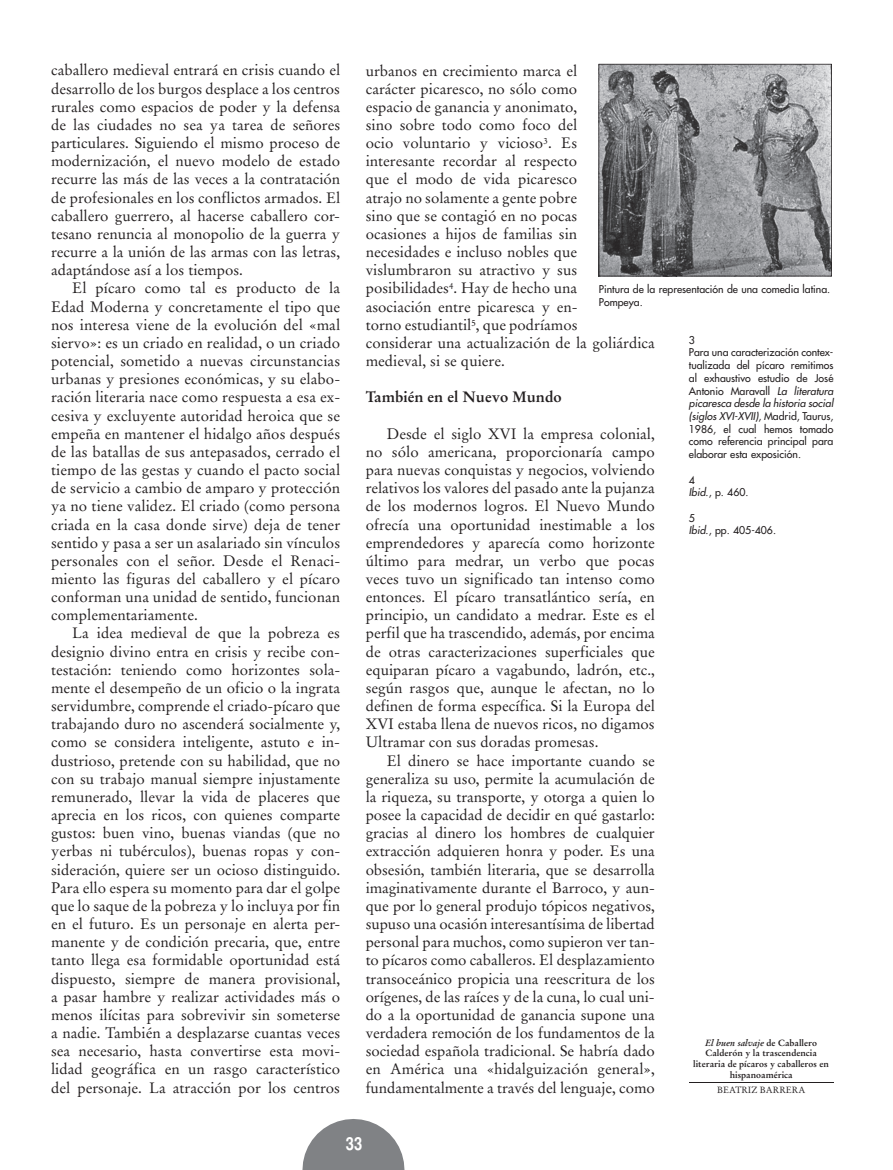
<style>
.page{position:relative;width:893px;height:1170px;background:#fff}
.page>*{position:absolute;margin:0;border:0;box-sizing:border-box;transform-origin:0 0}
.t1{font:700 condensed 18px "Helvetica";color:#fff}
.t2{font:15px/18.1px "Stempel Garamond";color:#231f20;text-align:justify}
.t3{font:700 15px "Stempel Garamond";color:#231f20}
.t4{font:10.5px/12.8px "Futura";color:#231f20}
.t5{font:700 9px/10.9px "Stempel Garamond";color:#231f20;text-align:center}
.t6{font:9px "Stempel Garamond";color:#231f20}
.s1{font-style:italic}
</style>
<div class="page">
<svg style="left:302px;top:1119px;width:102px;height:50px"></svg>
<hr style="left:689px;top:1082px;width:144px;height:1px;background:#231f20">
<svg style="left:598px;top:64px;width:234px;height:212px;background:#87888a"></svg>
<p class="t2" style="left:51px;top:61px;width:291px">caballero medieval entrará en crisis cuando el desarrollo de los burgos desplace a los centros rurales como espacios de poder y la defensa de las ciudades no sea ya tarea de señores particulares. Siguiendo el mismo proceso de modernización, el nuevo modelo de estado recurre las más de las veces a la contratación de profesionales en los conflictos armados. El caballero guerrero, al hacerse caballero cor&shy;tesano renuncia al monopolio de la guerra y recurre a la unión de las armas con las letras, adaptándose así a los tiempos.</p>
<p class="t2" style="left:51px;top:279px;width:291px;text-indent:21px">El pícaro como tal es producto de la Edad Moderna y concretamente el tipo que nos interesa viene de la evolución del «mal siervo»: es un criado en realidad, o un criado potencial, sometido a nuevas circunstancias urbanas y presiones económicas, y su elabo&shy;ración literaria nace como respuesta a esa ex&shy;cesiva y excluyente autoridad heroica que se empeña en mantener el hidalgo años después de las batallas de sus antepasados, cerrado el tiempo de las gestas y cuando el pacto social de servicio a cambio de amparo y protección ya no tiene validez. El criado (como persona criada en la casa donde sirve) deja de tener sentido y pasa a ser un asalariado sin vínculos personales con el señor. Desde el Renaci&shy;miento las figuras del caballero y el pícaro conforman una unidad de sentido, funcionan complementariamente.</p>
<p class="t2" style="left:51px;top:624px;width:291px;text-indent:21px">La idea medieval de que la pobreza es designio divino entra en crisis y recibe con&shy;testación: teniendo como horizontes sola&shy;mente el desempeño de un oficio o la ingrata servidumbre, comprende el criado-pícaro que trabajando duro no ascenderá socialmente y, como se considera inteligente, astuto e in&shy;dustrioso, pretende con su habilidad, que no con su trabajo manual siempre injustamente remunerado, llevar la vida de placeres que aprecia en los ricos, con quienes comparte gustos: buen vino, buenas viandas (que no yerbas ni tubérculos), buenas ropas y con&shy;sideración, quiere ser un ocioso distinguido.<br>Para ello espera su momento para dar el golpe que lo saque de la pobreza y lo incluya por fin en el futuro. Es un personaje en alerta per&shy;manente y de condición precaria, que, entre tanto llega esa formidable oportunidad está dispuesto, siempre de manera provisional, a pasar hambre y realizar actividades más o menos ilícitas para sobrevivir sin someterse a nadie. También a desplazarse cuantas veces sea necesario, hasta convertirse esta movi&shy;lidad geográfica en un rasgo característico del personaje. La atracción por los centros</p>
<p class="t2" style="left:366px;top:61px;width:291px;text-align:left">urbanos en crecimiento marca el<br>carácter picaresco, no sólo como<br>espacio de ganancia y anonimato,<br>sino sobre todo como foco del<br>ocio voluntario y vicioso<sup>3</sup>. Es<br>interesante recordar al respecto<br>que el modo de vida picaresco<br>atrajo no solamente a gente pobre<br>sino que se contagió en no pocas<br>ocasiones a hijos de familias sin necesidades e incluso nobles que vislumbraron su atractivo y sus posibilidades<sup>4</sup>. Hay de hecho una<br>asociación entre picaresca y en-<br>torno estudiantil<sup>5</sup>, que podríamos<br>considerar una actualización de la goliárdica medieval, si se quiere.</p>
<p class="t3" style="left:366px;top:388px;width:197px">También en el Nuevo Mundo</p>
<p class="t2" style="left:366px;top:424px;width:291px;text-indent:21px">Desde el siglo XVI la empresa colonial, no sólo americana, proporcionaría campo para nuevas conquistas y negocios, volviendo relativos los valores del pasado ante la pujanza de los modernos logros. El Nuevo Mundo ofrecía una oportunidad inestimable a los emprendedores y aparecía como horizonte último para medrar, un verbo que pocas veces tuvo un significado tan intenso como entonces. El pícaro transatlántico sería, en principio, un candidato a medrar. Este es el perfil que ha trascendido, además, por encima de otras caracterizaciones superficiales que equiparan pícaro a vagabundo, ladrón, etc., según rasgos que, aunque le afectan, no lo definen de forma específica. Si la Europa del XVI estaba llena de nuevos ricos, no digamos Ultramar con sus doradas promesas.</p>
<p class="t2" style="left:366px;top:751px;width:291px;text-indent:21px">El dinero se hace importante cuando se generaliza su uso, permite la acumulación de la riqueza, su transporte, y otorga a quien lo posee la capacidad de decidir en qué gastarlo: gracias al dinero los hombres de cualquier extracción adquieren honra y poder. Es una obsesión, también literaria, que se desarrolla imaginativamente durante el Barroco, y aun&shy;que por lo general produjo tópicos negativos, supuso una ocasión interesantísima de libertad personal para muchos, como supieron ver tan&shy;to pícaros como caballeros. El desplazamiento transoceánico propicia una reescritura de los orígenes, de las raíces y de la cuna, lo cual uni&shy;do a la oportunidad de ganancia supone una verdadera remoción de los fundamentos de la sociedad española tradicional. Se habría dado en América una «hidalguización general», fundamentalmente a través del lenguaje, como</p>
<p class="t4" style="left:599px;top:283px;width:233px">Pintura de la representación de una comedia latina.<br>Pompeya.</p>
<p class="t4" style="left:689px;top:333px;width:146px">3<br>Para una caracterización contex&shy;tualizada del pícaro remitimos al exhaustivo estudio de José<br>Antonio Maravall <span class="s1">La literatura picaresca desde la historia social (siglos XVI-XVII)</span>, Madrid, Taurus,<br>1986, el cual hemos tomado como referencia principal para elaborar esta exposición.</p>
<p class="t4" style="left:689px;top:473px;width:61px">4<br><span class="s1">Ibid</span>., p. 460.</p>
<p class="t4" style="left:689px;top:511px;width:89px">5<br><span class="s1">Ibid</span>., pp. 405-406.</p>
<p class="t5" style="left:693px;top:1036px;width:137px"><span class="s1">El buen salvaje</span> de Caballero<br>Calderón y la trascendencia literaria de pícaros y caballeros en hispanoamérica</p>
<p class="t6" style="left:717px;top:1084px;width:90px">BEATRIZ BARRERA</p>
<p class="t1" style="left:346px;top:1132px;width:18px">33</p>
</div>
